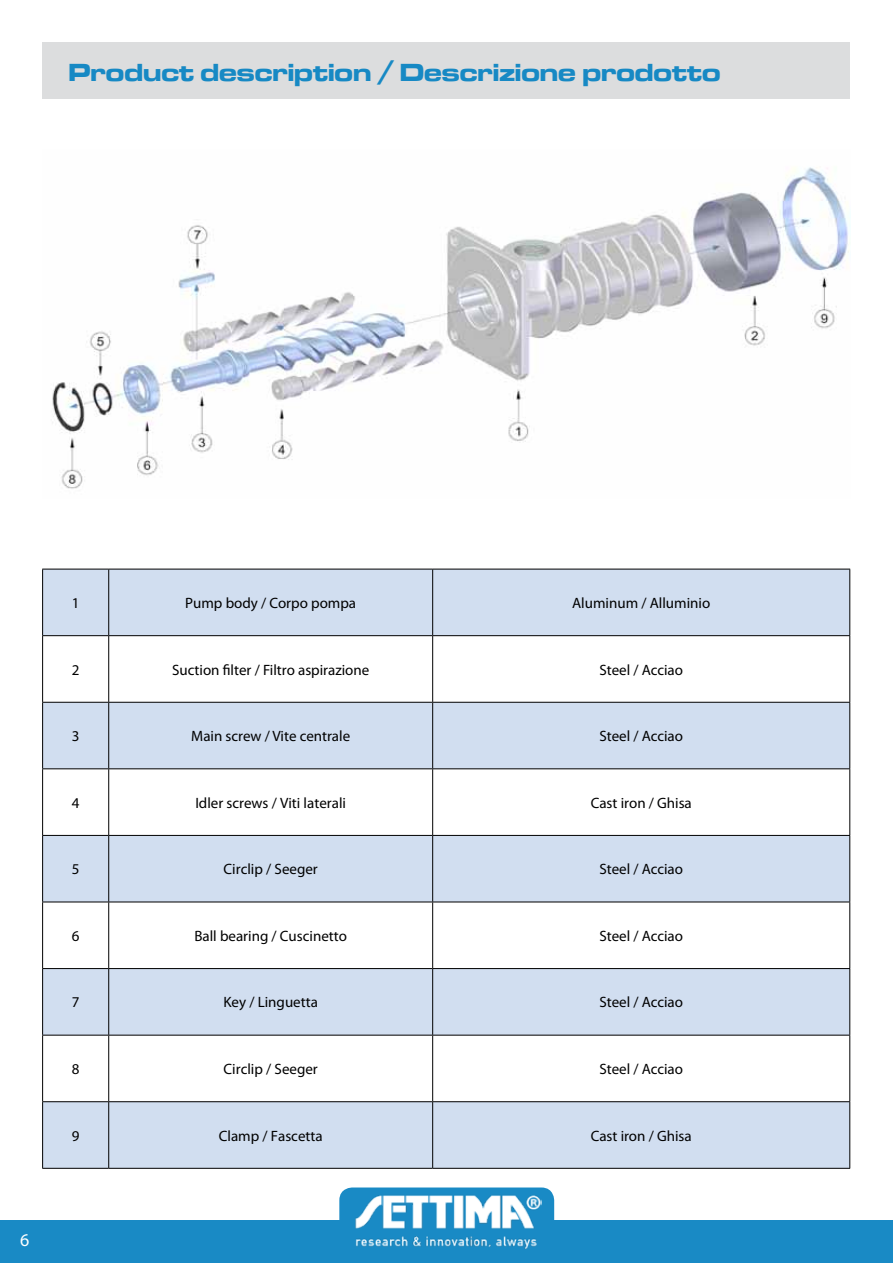
<style>
.page{position:relative;width:893px;height:1263px;background:#fff}
.page>*{position:absolute;margin:0;border:0;box-sizing:border-box;transform-origin:0 0}
.t1{font:25.5px "Microgramma D Bold Exte";color:#1789c4}
.t2{font:18px "Myriad Pro";color:#fff}
.t3{font:15px "Myriad Pro";color:#000}
</style>
<div class="page">
<svg style="left:43px;top:570px;width:806px;height:598px;fill:#d1def0"></svg>
<hr style="left:42px;top:569px;width:67px;height:1px;background:#000">
<hr style="left:42px;top:569px;width:1px;height:66px;background:#000">
<hr style="left:109px;top:569px;width:324px;height:1px;background:#000">
<hr style="left:108px;top:569px;width:1px;height:66px;background:#000">
<hr style="left:433px;top:569px;width:417px;height:1px;background:#000">
<hr style="left:432px;top:569px;width:1px;height:66px;background:#000">
<hr style="left:849px;top:569px;width:1px;height:66px;background:#000">
<hr style="left:42px;top:635px;width:67px;height:1px;background:#000">
<hr style="left:42px;top:636px;width:1px;height:66px;background:#000">
<hr style="left:109px;top:635px;width:324px;height:1px;background:#000">
<hr style="left:108px;top:636px;width:1px;height:66px;background:#000">
<hr style="left:433px;top:635px;width:417px;height:1px;background:#000">
<hr style="left:432px;top:636px;width:1px;height:66px;background:#000">
<hr style="left:849px;top:636px;width:1px;height:66px;background:#000">
<hr style="left:42px;top:702px;width:67px;height:1px;background:#000">
<hr style="left:42px;top:703px;width:1px;height:65px;background:#000">
<hr style="left:109px;top:702px;width:324px;height:1px;background:#000">
<hr style="left:108px;top:703px;width:1px;height:65px;background:#000">
<hr style="left:433px;top:702px;width:417px;height:1px;background:#000">
<hr style="left:432px;top:703px;width:1px;height:65px;background:#000">
<hr style="left:849px;top:703px;width:1px;height:65px;background:#000">
<hr style="left:42px;top:768px;width:67px;height:1px;background:#000">
<hr style="left:42px;top:769px;width:1px;height:66px;background:#000">
<hr style="left:109px;top:768px;width:324px;height:1px;background:#000">
<hr style="left:108px;top:769px;width:1px;height:66px;background:#000">
<hr style="left:433px;top:768px;width:417px;height:1px;background:#000">
<hr style="left:432px;top:769px;width:1px;height:66px;background:#000">
<hr style="left:849px;top:769px;width:1px;height:66px;background:#000">
<hr style="left:42px;top:835px;width:67px;height:1px;background:#000">
<hr style="left:42px;top:836px;width:1px;height:66px;background:#000">
<hr style="left:109px;top:835px;width:324px;height:1px;background:#000">
<hr style="left:108px;top:836px;width:1px;height:66px;background:#000">
<hr style="left:433px;top:835px;width:417px;height:1px;background:#000">
<hr style="left:432px;top:836px;width:1px;height:66px;background:#000">
<hr style="left:849px;top:836px;width:1px;height:66px;background:#000">
<hr style="left:42px;top:902px;width:67px;height:1px;background:#000">
<hr style="left:42px;top:902px;width:1px;height:66px;background:#000">
<hr style="left:109px;top:902px;width:324px;height:1px;background:#000">
<hr style="left:108px;top:902px;width:1px;height:66px;background:#000">
<hr style="left:433px;top:902px;width:417px;height:1px;background:#000">
<hr style="left:432px;top:902px;width:1px;height:66px;background:#000">
<hr style="left:849px;top:902px;width:1px;height:66px;background:#000">
<hr style="left:42px;top:968px;width:67px;height:1px;background:#000">
<hr style="left:42px;top:969px;width:1px;height:66px;background:#000">
<hr style="left:109px;top:968px;width:324px;height:1px;background:#000">
<hr style="left:108px;top:969px;width:1px;height:66px;background:#000">
<hr style="left:433px;top:968px;width:417px;height:1px;background:#000">
<hr style="left:432px;top:969px;width:1px;height:66px;background:#000">
<hr style="left:849px;top:969px;width:1px;height:66px;background:#000">
<hr style="left:42px;top:1035px;width:67px;height:1px;background:#000">
<hr style="left:42px;top:1035px;width:1px;height:66px;background:#000">
<hr style="left:109px;top:1035px;width:324px;height:1px;background:#000">
<hr style="left:108px;top:1035px;width:1px;height:66px;background:#000">
<hr style="left:433px;top:1035px;width:417px;height:1px;background:#000">
<hr style="left:432px;top:1035px;width:1px;height:66px;background:#000">
<hr style="left:849px;top:1035px;width:1px;height:66px;background:#000">
<hr style="left:42px;top:1101px;width:67px;height:1px;background:#000">
<hr style="left:42px;top:1102px;width:1px;height:66px;background:#000">
<hr style="left:109px;top:1101px;width:324px;height:1px;background:#000">
<hr style="left:108px;top:1102px;width:1px;height:66px;background:#000">
<hr style="left:433px;top:1101px;width:417px;height:1px;background:#000">
<hr style="left:432px;top:1102px;width:1px;height:66px;background:#000">
<hr style="left:849px;top:1102px;width:1px;height:66px;background:#000">
<hr style="left:42px;top:1168px;width:67px;height:1px;background:#000">
<hr style="left:109px;top:1168px;width:324px;height:1px;background:#000">
<hr style="left:433px;top:1168px;width:417px;height:1px;background:#000">
<div style="left:43px;top:43px;width:807px;height:56px;background:#dcddde"></div>
<div style="left:0;top:1220px;width:893px;height:43px;background:#198ac5"></div>
<svg style="left:339px;top:1187px;width:215px;height:33px"></svg>
<img style="left:352px;top:1187px;width:189px;height:62px">
<img style="left:52px;top:167px;width:797px;height:322px">
<h1 class="t1" style="left:68px;top:55px;width:653px">Product description / Descrizione prodotto</h1>
<p class="t2" style="left:20px;top:1228px;width:11px">6</p>
<p class="t3" style="left:72px;top:594px;width:9px">1</p>
<p class="t3" style="left:185px;top:594px;width:172px">Pump body / Corpo pompa</p>
<p class="t3" style="left:572px;top:594px;width:140px">Aluminum / Alluminio</p>
<p class="t3" style="left:72px;top:660px;width:9px">2</p>
<p class="t3" style="left:172px;top:660px;width:199px">Suction filter / Filtro aspirazione</p>
<p class="t3" style="left:599px;top:660px;width:85px">Steel / Acciao</p>
<p class="t3" style="left:72px;top:727px;width:9px">3</p>
<p class="t3" style="left:191px;top:727px;width:161px">Main screw / Vite centrale</p>
<p class="t3" style="left:599px;top:727px;width:85px">Steel / Acciao</p>
<p class="t3" style="left:72px;top:793px;width:9px">4</p>
<p class="t3" style="left:195px;top:793px;width:152px">Idler screws / Viti laterali</p>
<p class="t3" style="left:591px;top:793px;width:103px">Cast iron / Ghisa</p>
<p class="t3" style="left:72px;top:860px;width:9px">5</p>
<p class="t3" style="left:224px;top:860px;width:96px">Circlip / Seeger</p>
<p class="t3" style="left:599px;top:860px;width:85px">Steel / Acciao</p>
<p class="t3" style="left:72px;top:927px;width:9px">6</p>
<p class="t3" style="left:194px;top:927px;width:154px">Ball bearing / Cuscinetto</p>
<p class="t3" style="left:599px;top:927px;width:85px">Steel / Acciao</p>
<p class="t3" style="left:72px;top:993px;width:9px">7</p>
<p class="t3" style="left:223px;top:993px;width:96px">Key / Linguetta</p>
<p class="t3" style="left:599px;top:993px;width:85px">Steel / Acciao</p>
<p class="t3" style="left:72px;top:1060px;width:9px">8</p>
<p class="t3" style="left:224px;top:1060px;width:96px">Circlip / Seeger</p>
<p class="t3" style="left:599px;top:1060px;width:85px">Steel / Acciao</p>
<p class="t3" style="left:72px;top:1126px;width:9px">9</p>
<p class="t3" style="left:219px;top:1126px;width:105px">Clamp / Fascetta</p>
<p class="t3" style="left:591px;top:1126px;width:102px">Cast iron / Ghisa</p>
</div>
